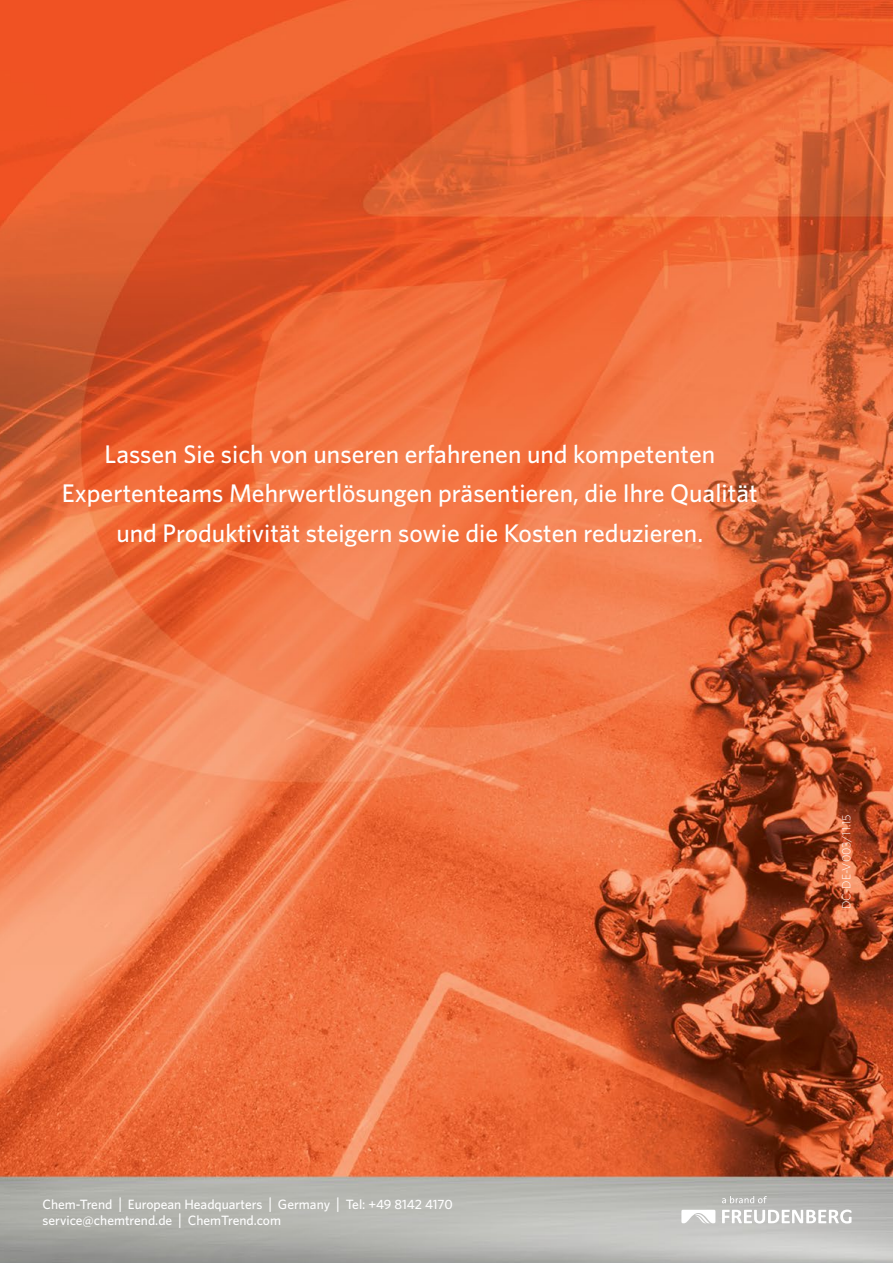
<style>
.page{position:relative;width:893px;height:1263px;background:#fff}
.page>*{position:absolute;margin:0;border:0;box-sizing:border-box;transform-origin:0 0}
.t1{font:500 25.5px/39.5px "Whitney";color:#fff;text-align:center}
.t2{font:500 13.5px/16.2px "Whitney";color:#fff}
.t3{font:300 12px "Whitney";color:#fff}
.s1{font-size:16.2px}
</style>
<div class="page">
<img style="left:0;top:0;width:893px;height:1263px">
<svg style="left:722px;top:1209px;width:129px;height:14px"></svg>
<svg style="left:681px;top:1210px;width:34px;height:13px"></svg>
<svg style="left:722px;top:1196px;width:45px;height:7px"></svg>
<p class="t1" style="left:62px;top:434px;width:697px">Lassen Sie sich von unseren erfahrenen und kompetenten<br>Expertenteams Mehrwertlösungen präsentieren, die Ihre Qualität und Produktivität steigern sowie die Kosten reduzieren.</p>
<p class="t3" style="left:838px;top:909px;width:96px;rotate:-90deg">DC-DE-V003/11.15</p>
<p class="t2" style="left:43px;top:1195px;width:412px">Chem-Trend <span class="s1">|</span> European Headquarters <span class="s1">|</span> Germany <span class="s1">|</span> Tel: +49 8142 4170 service@chemtrend.de <span class="s1">|</span> ChemTrend.com</p>
</div>
